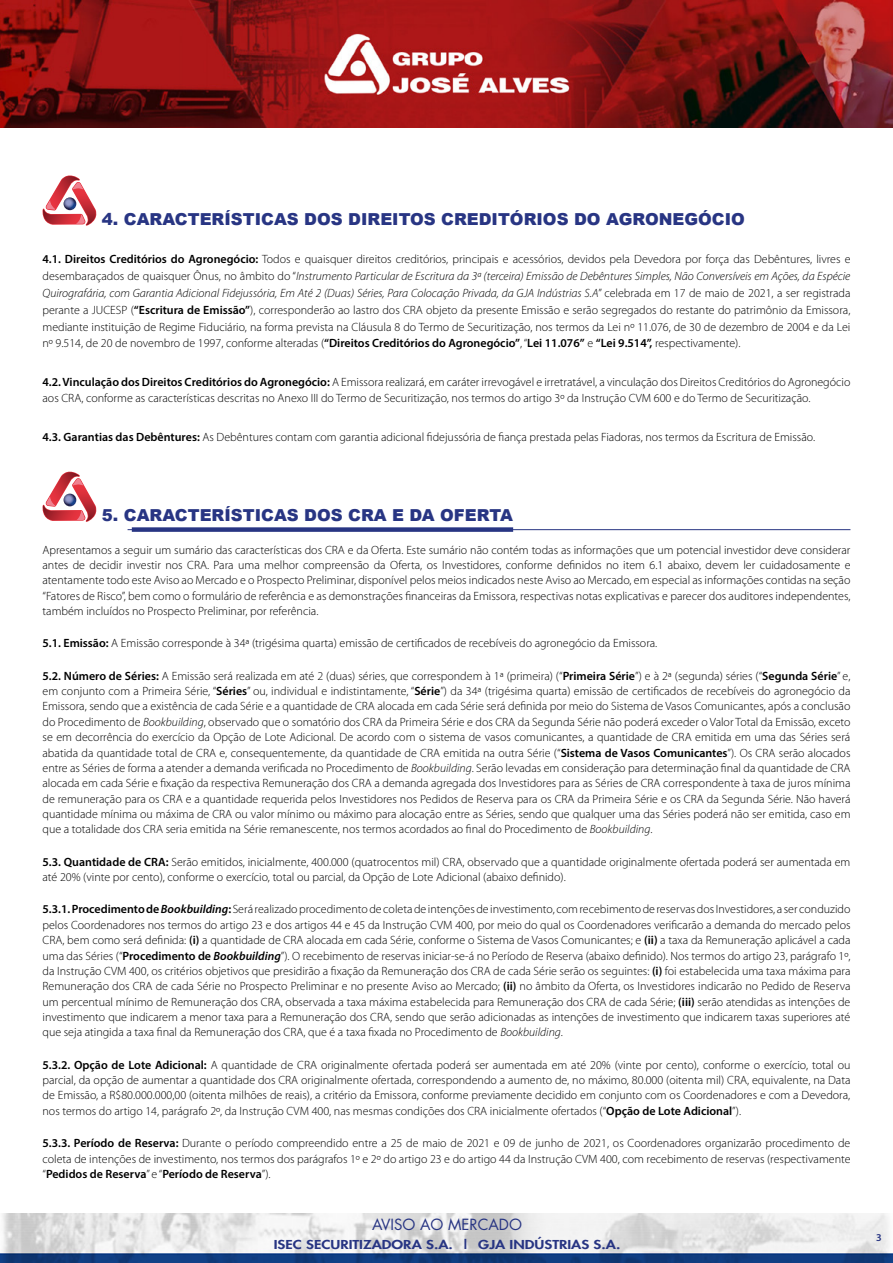
<style>
.page{position:relative;width:893px;height:1263px;background:#fff}
.page>*{position:absolute;margin:0;border:0;box-sizing:border-box;transform-origin:0 0}
.t1{font:900 16.5px "Arial";color:#283583}
.t2{font:15px "Futura";color:#283583}
.t3{font:300 12px/15.3px "Myriad Pro";color:#000;text-align:justify}
.t4{font:800 12px "Futura";color:#283583;scale:1.25 1}
.t5{font:600 10.5px "Myriad Pro";color:#283583}
.s1{font-weight:600}
.s2{font-style:italic}
.s3{font-weight:600;font-style:italic}
</style>
<div class="page">
<img style="left:0;top:1213px;width:893px;height:50px">
<img style="left:0;top:0;width:893px;height:127px">
<div style="left:132px;top:527px;width:381px;height:5px;background:#283583"></div>
<hr style="left:128px;top:529px;width:722px;height:1px;background:#283583">
<svg style="left:43px;top:175px;width:54px;height:51px"></svg>
<svg style="left:43px;top:472px;width:54px;height:50px"></svg>
<h1 class="t1" style="left:102px;top:207px;width:644px">4. CARACTERÍSTICAS DOS DIREITOS CREDITÓRIOS DO AGRONEGÓCIO</h1>
<p class="t3" style="left:43px;top:251px;width:809px;line-height:16.8px"><span class="s1">4.1. Direitos Creditórios do Agronegócio:</span> Todos e quaisquer direitos creditórios, principais e acessórios, devidos pela Devedora por força das Debêntures, livres e desembaraçados de quaisquer Ônus, no âmbito do “<span class="s2">Instrumento Particular de Escritura da 3ª (terceira) Emissão de Debêntures Simples, Não Conversíveis em Ações, da Espécie Quirografária, com Garantia Adicional Fidejussória, Em Até 2 (Duas) Séries, Para Colocação Privada, da GJA Indústrias S.A</span>” celebrada em 17 de maio de 2021, a ser registrada perante a JUCESP (<span class="s1">“Escritura de Emissão”</span>), corresponderão ao lastro dos CRA objeto da presente Emissão e serão segregados do restante do patrimônio da Emissora, mediante instituição de Regime Fiduciário, na forma prevista na Cláusula 8 do Termo de Securitização, nos termos da Lei nº 11.076, de 30 de dezembro de 2004 e da Lei nº 9.514, de 20 de novembro de 1997, conforme alteradas (<span class="s1">“Direitos Creditórios do Agronegócio”</span>, “<span class="s1">Lei 11.076”</span> e <span class="s1">“Lei 9.514”,</span> respectivamente).</p>
<p class="t3" style="left:43px;top:373px;width:809px;line-height:16.8px"><span class="s1">4.2. Vinculação dos Direitos Creditórios do Agronegócio:</span> A Emissora realizará, em caráter irrevogável e irretratável, a vinculação dos Direitos Creditórios do Agronegócio aos CRA, conforme as características descritas no Anexo III do Termo de Securitização, nos termos do artigo 3º da Instrução CVM 600 e do Termo de Securitização.</p>
<p class="t3" style="left:43px;top:429px;width:774px"><span class="s1">4.3. Garantias das Debêntures:</span> As Debêntures contam com garantia adicional fidejussória de fiança prestada pelas Fiadoras, nos termos da Escritura de Emissão.</p>
<h1 class="t1" style="left:102px;top:503px;width:413px">5. CARACTERÍSTICAS DOS CRA E DA OFERTA</h1>
<p class="t3" style="left:43px;top:542px;width:809px">Apresentamos a seguir um sumário das características dos CRA e da Oferta. Este sumário não contém todas as informações que um potencial investidor deve considerar antes de decidir investir nos CRA. Para uma melhor compreensão da Oferta, os Investidores, conforme definidos no item 6.1 abaixo, devem ler cuidadosamente e atentamente todo este Aviso ao Mercado e o Prospecto Preliminar, disponível pelos meios indicados neste Aviso ao Mercado, em especial as informações contidas na seção “Fatores de Risco”, bem como o formulário de referência e as demonstrações financeiras da Emissora, respectivas notas explicativas e parecer dos auditores independentes, também incluídos no Prospecto Preliminar, por referência.</p>
<p class="t3" style="left:43px;top:636px;width:616px"><span class="s1">5.1. Emissão:</span> A Emissão corresponde à 34ª (trigésima quarta) emissão de certificados de recebíveis do agronegócio da Emissora.</p>
<p class="t3" style="left:43px;top:668px;width:809px"><span class="s1">5.2. Número de Séries:</span> A Emissão será realizada em até 2 (duas) séries, que correspondem à 1ª (primeira) (“<span class="s1">Primeira Série</span>”) e à 2ª (segunda) séries (“<span class="s1">Segunda Série</span>” e, em conjunto com a Primeira Série, “<span class="s1">Séries</span>” ou, individual e indistintamente, “<span class="s1">Série</span>”) da 34ª (trigésima quarta) emissão de certificados de recebíveis do agronegócio da Emissora, sendo que a existência de cada Série e a quantidade de CRA alocada em cada Série será definida por meio do Sistema de Vasos Comunicantes, após a conclusão do Procedimento de <span class="s2">Bookbuilding</span>, observado que o somatório dos CRA da Primeira Série e dos CRA da Segunda Série não poderá exceder o Valor Total da Emissão, exceto se em decorrência do exercício da Opção de Lote Adicional. De acordo com o sistema de vasos comunicantes, a quantidade de CRA emitida em uma das Séries será abatida da quantidade total de CRA e, consequentemente, da quantidade de CRA emitida na outra Série (“<span class="s1">Sistema de Vasos Comunicantes</span>”). Os CRA serão alocados entre as Séries de forma a atender a demanda verificada no Procedimento de <span class="s2">Bookbuilding</span>. Serão levadas em consideração para determinação final da quantidade de CRA alocada em cada Série e fixação da respectiva Remuneração dos CRA a demanda agregada dos Investidores para as Séries de CRA correspondente à taxa de juros mínima de remuneração para os CRA e a quantidade requerida pelos Investidores nos Pedidos de Reserva para os CRA da Primeira Série e os CRA da Segunda Série. Não haverá quantidade mínima ou máxima de CRA ou valor mínimo ou máximo para alocação entre as Séries, sendo que qualquer uma das Séries poderá não ser emitida, caso em que a totalidade dos CRA seria emitida na Série remanescente, nos termos acordados ao final do Procedimento de <span class="s2">Bookbuilding</span>.</p>
<p class="t3" style="left:43px;top:854px;width:809px"><span class="s1">5.3. Quantidade de CRA:</span> Serão emitidos, inicialmente, 400.000 (quatrocentos mil) CRA, observado que a quantidade originalmente ofertada poderá ser aumentada em até 20% (vinte por cento), conforme o exercício, total ou parcial, da Opção de Lote Adicional (abaixo definido).</p>
<p class="t3" style="left:43px;top:902px;width:809px"><span class="s1">5.3.1. Procedimento de</span> <span class="s3">Bookbuilding</span><span class="s1">:</span> Será realizado procedimento de coleta de intenções de investimento, com recebimento de reservas dos Investidores, a ser conduzido pelos Coordenadores nos termos do artigo 23 e dos artigos 44 e 45 da Instrução CVM 400, por meio do qual os Coordenadores verificarão a demanda do mercado pelos CRA, bem como será definida: <span class="s1">(i)</span> a quantidade de CRA alocada em cada Série, conforme o Sistema de Vasos Comunicantes; e <span class="s1">(ii)</span> a taxa da Remuneração aplicável a cada uma das Séries (“<span class="s1">Procedimento de</span> <span class="s3">Bookbuilding</span>”). O recebimento de reservas iniciar-se-á no Período de Reserva (abaixo definido). Nos termos do artigo 23, parágrafo 1º, da Instrução CVM 400, os critérios objetivos que presidirão a fixação da Remuneração dos CRA de cada Série serão os seguintes: <span class="s1">(i)</span> foi estabelecida uma taxa máxima para Remuneração dos CRA de cada Série no Prospecto Preliminar e no presente Aviso ao Mercado; <span class="s1">(ii)</span> no âmbito da Oferta, os Investidores indicarão no Pedido de Reserva um percentual mínimo de Remuneração dos CRA, observada a taxa máxima estabelecida para Remuneração dos CRA de cada Série; <span class="s1">(iii)</span> serão atendidas as intenções de investimento que indicarem a menor taxa para a Remuneração dos CRA, sendo que serão adicionadas as intenções de investimento que indicarem taxas superiores até que seja atingida a taxa final da Remuneração dos CRA, que é a taxa fixada no Procedimento de <span class="s2">Bookbuilding</span>.</p>
<p class="t3" style="left:43px;top:1057px;width:809px"><span class="s1">5.3.2. Opção de Lote Adicional:</span> A quantidade de CRA originalmente ofertada poderá ser aumentada em até 20% (vinte por cento), conforme o exercício, total ou parcial, da opção de aumentar a quantidade dos CRA originalmente ofertada, correspondendo a aumento de, no máximo, 80.000 (oitenta mil) CRA, equivalente, na Data de Emissão, a R$80.000.000,00 (oitenta milhões de reais), a critério da Emissora, conforme previamente decidido em conjunto com os Coordenadores e com a Devedora, nos termos do artigo 14, parágrafo 2º, da Instrução CVM 400, nas mesmas condições dos CRA inicialmente ofertados (“<span class="s1">Opção de Lote Adicional</span>”).</p>
<p class="t3" style="left:43px;top:1136px;width:809px"><span class="s1">5.3.3. Período de Reserva:</span> Durante o período compreendido entre a 25 de maio de 2021 e 09 de junho de 2021, os Coordenadores organizarão procedimento de coleta de intenções de investimento, nos termos dos parágrafos 1º e 2º do artigo 23 e do artigo 44 da Instrução CVM 400, com recebimento de reservas (respectivamente “<span class="s1">Pedidos de Reserva</span>” e “<span class="s1">Período de Reserva</span>”).</p>
<p class="t2" style="left:372px;top:1214px;width:151px">AVISO AO MERCADO</p>
<p class="t4" style="left:274px;top:1236px;width:279px">ISEC SECURITIZADORA S.A. | GJA INDÚSTRIAS S.A.</p>
<p class="t5" style="left:876px;top:1230px;width:7px">3</p>
</div>
